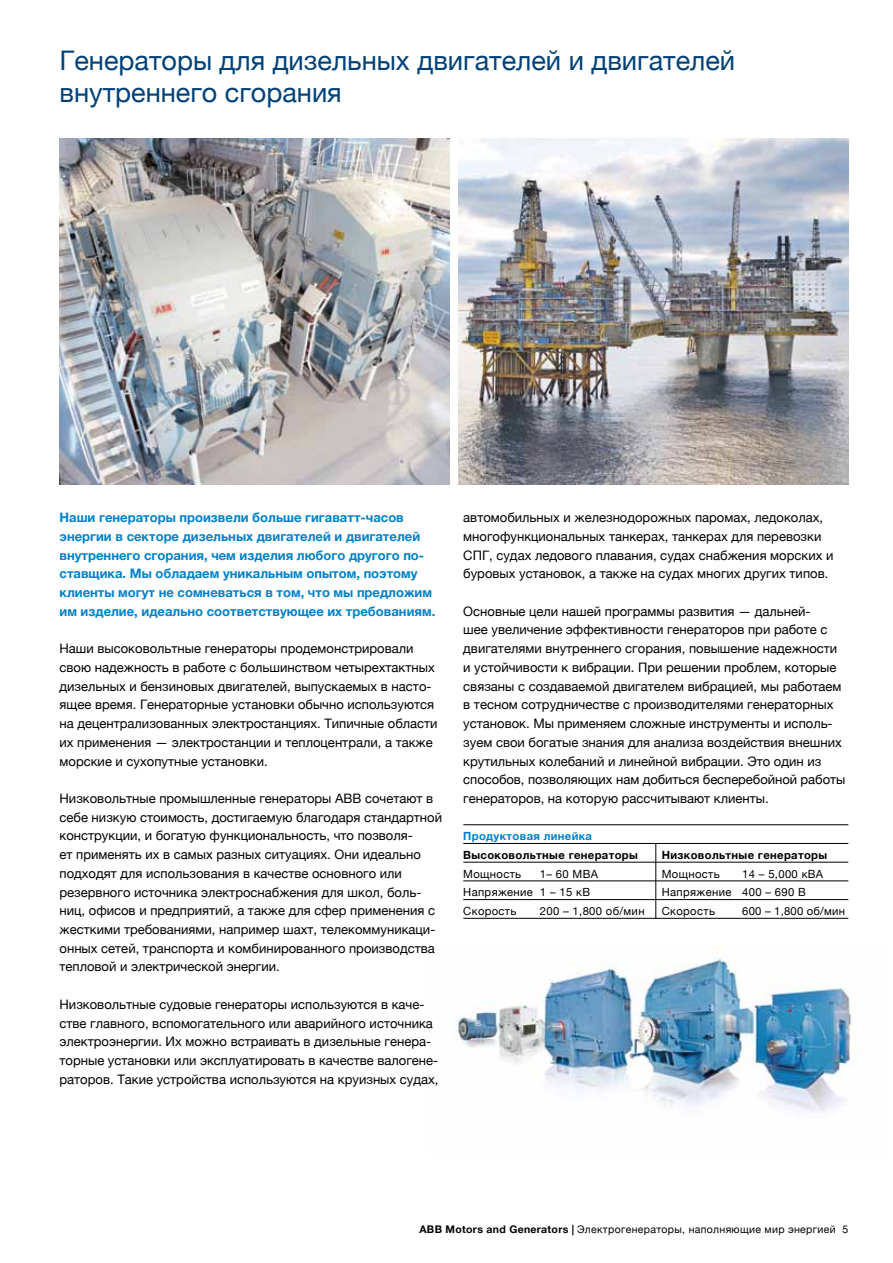
<style>
.page{position:relative;width:893px;height:1263px;background:#fff}
.page>*{position:absolute;margin:0;border:0;box-sizing:border-box;transform-origin:0 0}
.t1{font:27px/31.5px "Helvetica Neue";color:#004177}
.t2{font:13.05px/18.8px "Helvetica Neue";color:#000}
.t3{font:700 13.05px/18.8px "Helvetica Neue";color:#0081c9}
.t4{font:11.25px/18.8px "Helvetica Neue";letter-spacing:.03em;color:#000}
.t5{font:700 11.25px "Helvetica Neue";letter-spacing:.03em;color:#000}
.t6{font:700 11.25px "Helvetica Neue";letter-spacing:.03em;color:#0081c9}
.t7{font:10.5px "Helvetica Neue";letter-spacing:.03em;color:#000}
.s1{font-weight:700}
</style>
<div class="page">
<img style="left:454px;top:947px;width:399px;height:166px">
<img style="left:60px;top:139px;width:389px;height:346px">
<img style="left:459px;top:139px;width:389px;height:346px">
<hr style="left:463px;top:824px;width:385px;height:1px;background:#000">
<hr style="left:463px;top:843px;width:385px;height:1px;background:#000">
<hr style="left:463px;top:862px;width:385px;height:1px;background:#000">
<hr style="left:463px;top:881px;width:385px;height:1px;background:#000">
<hr style="left:463px;top:899px;width:385px;height:1px;background:#000">
<hr style="left:463px;top:918px;width:385px;height:1px;background:#000">
<hr style="left:656px;top:843px;width:1px;height:75px;background:#000">
<h1 class="t1" style="left:60px;top:45px;width:677px">Генераторы для дизельных двигателей и двигателей внутреннего сгорания</h1>
<p class="t3" style="left:60px;top:508px;width:377px">Наши генераторы произвели больше гигаватт-часов энергии в секторе дизельных двигателей и двигателей внутреннего сгорания, чем изделия любого другого по&shy;ставщика. Мы обладаем уникальным опытом, поэтому клиенты могут не сомневаться в том, что мы предложим им изделие, идеально соответствующее их требованиям.</p>
<p class="t2" style="left:60px;top:639px;width:380px">Наши высоковольтные генераторы продемонстрировали свою надежность в работе с большинством четырехтактных дизельных и бензиновых двигателей, выпускаемых в насто&shy;ящее время. Генераторные установки обычно используются на децентрализованных электростанциях. Типичные области их применения — электростанции и теплоцентрали, а также морские и сухопутные установки.</p>
<p class="t2" style="left:60px;top:789px;width:384px">Низковольтные промышленные генераторы ABB сочетают в себе низкую стоимость, достигаемую благодаря стандартной конструкции, и богатую функциональность, что позволя-<br>ет применять их в самых разных ситуациях. Они идеально подходят для использования в качестве основного или резервного источника электроснабжения для школ, боль&shy;ниц, офисов и предприятий, а также для сфер применения с жесткими требованиями, например шахт, телекоммуникаци&shy;онных сетей, транспорта и комбинированного производства тепловой и электрической энергии.</p>
<p class="t2" style="left:60px;top:994px;width:381px">Низковольтные судовые генераторы используются в каче&shy;стве главного, вспомогательного или аварийного источника электроэнергии. Их можно встраивать в дизельные генера&shy;торные установки или эксплуатировать в качестве валогене&shy;раторов. Такие устройства используются на круизных судах,</p>
<p class="t2" style="left:463px;top:508px;width:372px">автомобильных и железнодорожных паромах, ледоколах, многофункциональных танкерах, танкерах для перевозки СПГ, судах ледового плавания, судах снабжения морских и буровых установок, а также на судах многих других типов.</p>
<p class="t2" style="left:463px;top:602px;width:383px">Основные цели нашей программы развития — дальней-<br>шее увеличение эффективности генераторов при работе с двигателями внутреннего сгорания, повышение надежности и устойчивости к вибрации. При решении проблем, которые связаны с создаваемой двигателем вибрацией, мы работаем в тесном сотрудничестве с производителями генераторных установок. Мы применяем сложные инструменты и исполь&shy;зуем свои богатые знания для анализа воздействия внешних крутильных колебаний и линейной вибрации. Это один из способов, позволяющих нам добиться бесперебойной работы генераторов, на которую рассчитывают клиенты.</p>
<p class="t6" style="left:463px;top:829px;width:130px">Продуктовая линейка</p>
<p class="t5" style="left:463px;top:848px;width:176px">Высоковольтные генераторы</p>
<p class="t4" style="left:463px;top:864px;width:71px">Мощность<br>Напряжение<br>Скорость</p>
<p class="t5" style="left:662px;top:848px;width:167px">Низковольтные генераторы</p>
<p class="t4" style="left:662px;top:864px;width:71px">Мощность<br>Напряжение<br>Скорость</p>
<p class="t4" style="left:540px;top:864px;width:106px">1– 60 МВА<br>1 – 15 кВ<br>200 – 1,800 об/мин</p>
<p class="t4" style="left:742px;top:864px;width:104px">14 – 5,000 кВА<br>400 – 690 В<br>600 – 1,800 об/мин</p>
<p class="t7" style="left:419px;top:1223px;width:430px"><span class="s1">ABB Motors and Generators |</span> Электрогенераторы, наполняющие мир энергией 5</p>
</div>
